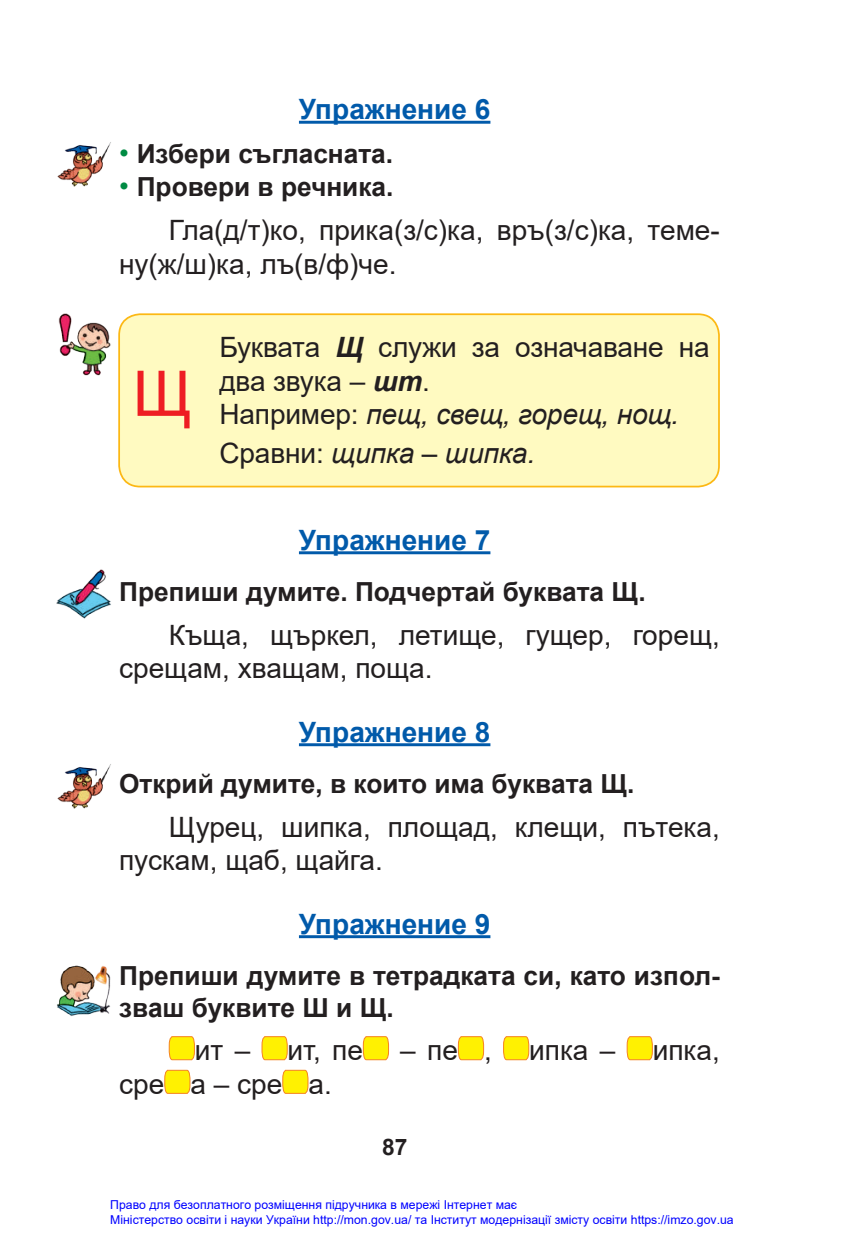
<style>
.page{position:relative;width:844px;height:1241px;background:#fff}
.page>*{position:absolute;margin:0;border:0;box-sizing:border-box;transform-origin:0 0}
.t1{font:63px "Arial";color:#ee1d23}
.t2{font:28px/33.6px "Arial";color:#231f20}
.t3{font:700 28px "Arial";color:#015aaa}
.t4{font:italic 28px "Arial";letter-spacing:-.005em;color:#231f20}
.t5{font:700 26.25px/31.5px "Arial";color:#231f20}
.t6{font:700 22.75px "Arial";color:#231f20}
.t7{font:12.25px/14.7px "Arial";color:#00f}
.s1{font-weight:400;font-size:28px;color:#008b43}
.s2{font-weight:700;font-style:italic}
.s3{font-style:italic}
.s4{font-style:normal}
</style>
<div class="page">
<hr style="left:299px;top:121px;width:191px;height:3px;background:#015aaa">
<hr style="left:299px;top:551px;width:191px;height:3px;background:#015aaa">
<hr style="left:299px;top:743px;width:191px;height:3px;background:#015aaa">
<hr style="left:299px;top:935px;width:191px;height:3px;background:#015aaa">
<svg style="left:168px;top:1036px;width:27px;height:24px"></svg>
<svg style="left:261px;top:1036px;width:27px;height:24px"></svg>
<svg style="left:362px;top:1036px;width:27px;height:24px"></svg>
<svg style="left:457px;top:1036px;width:27px;height:24px"></svg>
<svg style="left:503px;top:1036px;width:26px;height:24px"></svg>
<svg style="left:626px;top:1036px;width:27px;height:24px"></svg>
<svg style="left:164px;top:1069px;width:27px;height:25px"></svg>
<svg style="left:282px;top:1069px;width:27px;height:25px"></svg>
<div style="left:119px;top:314px;width:599px;height:172px;background:#fffac1;border-radius:21px"></div>
<div style="left:118px;top:313px;width:601px;height:174px;border:2px solid #fcb814;border-radius:21px"></div>
<img style="left:58px;top:313px;width:53px;height:63px">
<img style="left:56px;top:569px;width:55px;height:50px">
<img style="left:57px;top:142px;width:54px;height:45px">
<img style="left:57px;top:764px;width:54px;height:44px">
<img style="left:57px;top:965px;width:54px;height:51px">
<p class="t3" style="left:299px;top:90px;width:193px">Упражнение 6</p>
<p class="t5" style="left:119px;top:138px;width:275px"><span class="s1">•</span> Избери съгласната.</p>
<p class="t5" style="left:119px;top:172px;width:276px"><span class="s1">•</span> Провери в речника.</p>
<p class="t2" style="left:119px;top:213px;width:600px;text-indent:50px">Гла(д/т)ко, прика(з/с)ка, връ(з/с)ка, теме&shy;ну(ж/ш)ка, лъ(в/ф)че.</p>
<h1 class="t1" style="left:133px;top:350px;width:61px">Щ</h1>
<p class="t2" style="left:219px;top:330px;width:492px">Буквата <span class="s2">Щ</span> служи за означаване на два звука – <span class="s2">шт</span>.<br>Например: <span class="s3">пещ, свещ, горещ, нощ.</span></p>
<p class="t4" style="left:219px;top:435px;width:317px"><span class="s4">Сравни:</span> щипка – шипка.</p>
<p class="t3" style="left:299px;top:520px;width:193px">Упражнение 7</p>
<p class="t5" style="left:119px;top:576px;width:528px">Препиши думите. Подчертай буквата Щ.</p>
<p class="t2" style="left:119px;top:617px;width:602px;text-indent:50px">Къща, щъркел, летище, гущер, горещ, срещам, хващам, поща.</p>
<p class="t3" style="left:299px;top:712px;width:193px">Упражнение 8</p>
<p class="t5" style="left:119px;top:768px;width:516px">Открий думите, в които има буквата Щ.</p>
<p class="t2" style="left:119px;top:809px;width:602px;text-indent:50px">Щурец, шипка, площад, клещи, пътека, пускам, щаб, щайга.</p>
<p class="t3" style="left:299px;top:904px;width:193px">Упражнение 9</p>
<p class="t5" style="left:119px;top:960px;width:602px">Препиши думите в тетрадката си, като изпол&shy;зваш буквите Ш и Щ.</p>
<p class="t2" style="left:195px;top:1033px;width:57px">ит –</p>
<p class="t2" style="left:287px;top:1033px;width:77px">ит, пе</p>
<p class="t2" style="left:400px;top:1033px;width:93px">– пе ,</p>
<p class="t2" style="left:529px;top:1033px;width:88px">ипка –</p>
<p class="t2" style="left:652px;top:1033px;width:69px">ипка,</p>
<p class="t2" style="left:119px;top:1066px;width:214px">сре а – сре а.</p>
<p class="t6" style="left:382px;top:1130px;width:27px">87</p>
<p class="t7" style="left:110px;top:1196px;width:624px">Право для безоплатного розміщення підручника в мережі Інтернет має<br>Міністерство освіти і науки України http://mon.gov.ua/ та Інститут модернізації змісту освіти https://imzo.gov.ua</p>
</div>
